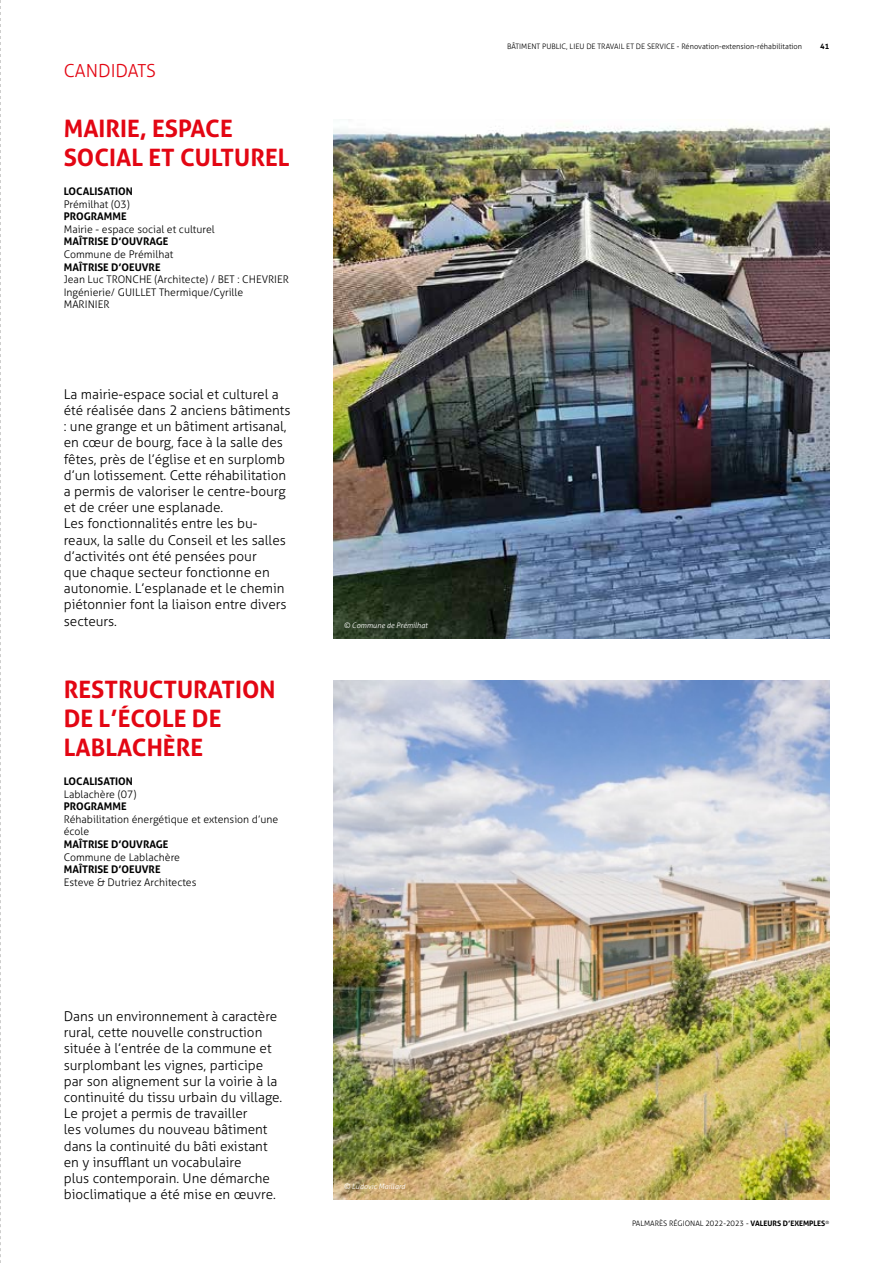
<style>
.page{position:relative;width:893px;height:1263px;background:#fff}
.page>*{position:absolute;margin:0;border:0;box-sizing:border-box;transform-origin:0 0}
.t1{font:700 24px/28.8px "Aller";color:#e30613}
.t2{font:300 18px "Aller";color:#e30613}
.t3{font:300 13.5px/16.2px "Aller";color:#000}
.t4{font:300 10.5px/12.6px "Aller";color:#000}
.t5{font:700 10.5px "Aller";color:#000}
.t6{font:300 7.5px "Aller";color:#000}
.t7{font:italic 300 7.5px "Aller";color:#fdfdfd}
.t8{font:italic 300 7.5px "Aller";color:#fff}
.t9{font:700 7.5px "Aller";color:#000}
.s1{color:#fff}
.s2{font-weight:700}
</style>
<div class="page">
<img style="left:333px;top:126px;width:496px;height:512px">
<img style="left:333px;top:681px;width:496px;height:518px">
<svg style="left:0;top:0;width:1px;height:1263px"></svg>
<h2 class="t2" style="left:64px;top:60px;width:94px">CANDIDATS</h2>
<h1 class="t1" style="left:64px;top:114px;width:227px">MAIRIE, ESPACE<br>SOCIAL ET CULTUREL</h1>
<p class="t5" style="left:64px;top:185px;width:71px">LOCALISATION</p>
<p class="t4" style="left:64px;top:198px;width:67px">Prémilhat (03)</p>
<p class="t5" style="left:64px;top:210px;width:64px">PROGRAMME</p>
<p class="t4" style="left:64px;top:223px;width:153px">Mairie - espace social et culturel</p>
<p class="t5" style="left:64px;top:235px;width:106px">MAÎTRISE D’OUVRAGE</p>
<p class="t4" style="left:64px;top:248px;width:111px">Commune de Prémilhat</p>
<p class="t5" style="left:64px;top:260px;width:98px">MAÎTRISE D’OEUVRE</p>
<p class="t4" style="left:64px;top:273px;width:227px">Jean Luc TRONCHE (Architecte) / BET : CHEVRIER<br>Ingénierie/ GUILLET Thermique/Cyrille<br>MARINIER</p>
<p class="t3" style="left:64px;top:386px;width:228px">La mairie-espace social et culturel a été réalisée dans 2 anciens bâtiments : une grange et un bâtiment artisanal, en cœur de bourg, face à la salle des fêtes, près de l’église et en surplomb d’un lotissement. Cette réhabilitation a permis de valoriser le centre-bourg et de créer une esplanade.<br>Les fonctionnalités entre les bu&shy;reaux, la salle du Conseil et les salles d’activités ont été pensées pour<br>que chaque secteur fonctionne en autonomie. L’esplanade et le chemin piétonnier font la liaison entre divers secteurs.</p>
<h1 class="t1" style="left:64px;top:675px;width:213px">RESTRUCTURATION<br>DE L’ÉCOLE DE<br>LABLACHÈRE</h1>
<p class="t5" style="left:64px;top:775px;width:71px">LOCALISATION</p>
<p class="t4" style="left:64px;top:787px;width:74px">Lablachère (07)</p>
<p class="t5" style="left:64px;top:800px;width:64px">PROGRAMME</p>
<p class="t4" style="left:64px;top:813px;width:216px">Réhabilitation énergétique et extension d’une école</p>
<p class="t5" style="left:64px;top:838px;width:106px">MAÎTRISE D’OUVRAGE</p>
<p class="t4" style="left:64px;top:850px;width:118px">Commune de Lablachère</p>
<p class="t5" style="left:64px;top:863px;width:98px">MAÎTRISE D’OEUVRE</p>
<p class="t4" style="left:64px;top:876px;width:134px">Esteve &amp; Dutriez Architectes</p>
<p class="t3" style="left:64px;top:1008px;width:220px">Dans un environnement à caractère rural, cette nouvelle construction située à l’entrée de la commune et surplombant les vignes, participe par son alignement sur la voirie à la continuité du tissu urbain du village.<br>Le projet a permis de travailler<br>les volumes du nouveau bâtiment dans la continuité du bâti existant en y insufflant un vocabulaire<br>plus contemporain. Une démarche bioclimatique a été mise en œuvre.</p>
<p class="t7" style="left:344px;top:620px;width:85px"><span class="s1">©</span> Commune de Prémilhat</p>
<p class="t8" style="left:344px;top:1181px;width:63px">© Ludovic Maillard</p>
<p class="t6" style="left:507px;top:42px;width:297px">BÂTIMENT PUBLIC, LIEU DE TRAVAIL ET DE SERVICE - Rénovation-extension-réhabilitation</p>
<p class="t9" style="left:820px;top:42px;width:10px">41</p>
<p class="t6" style="left:632px;top:1219px;width:199px">PALMARÈS RÉGIONAL 2022-2023 - <span class="s2">VALEURS D’EXEMPLES</span><sup>®</sup></p>
</div>
